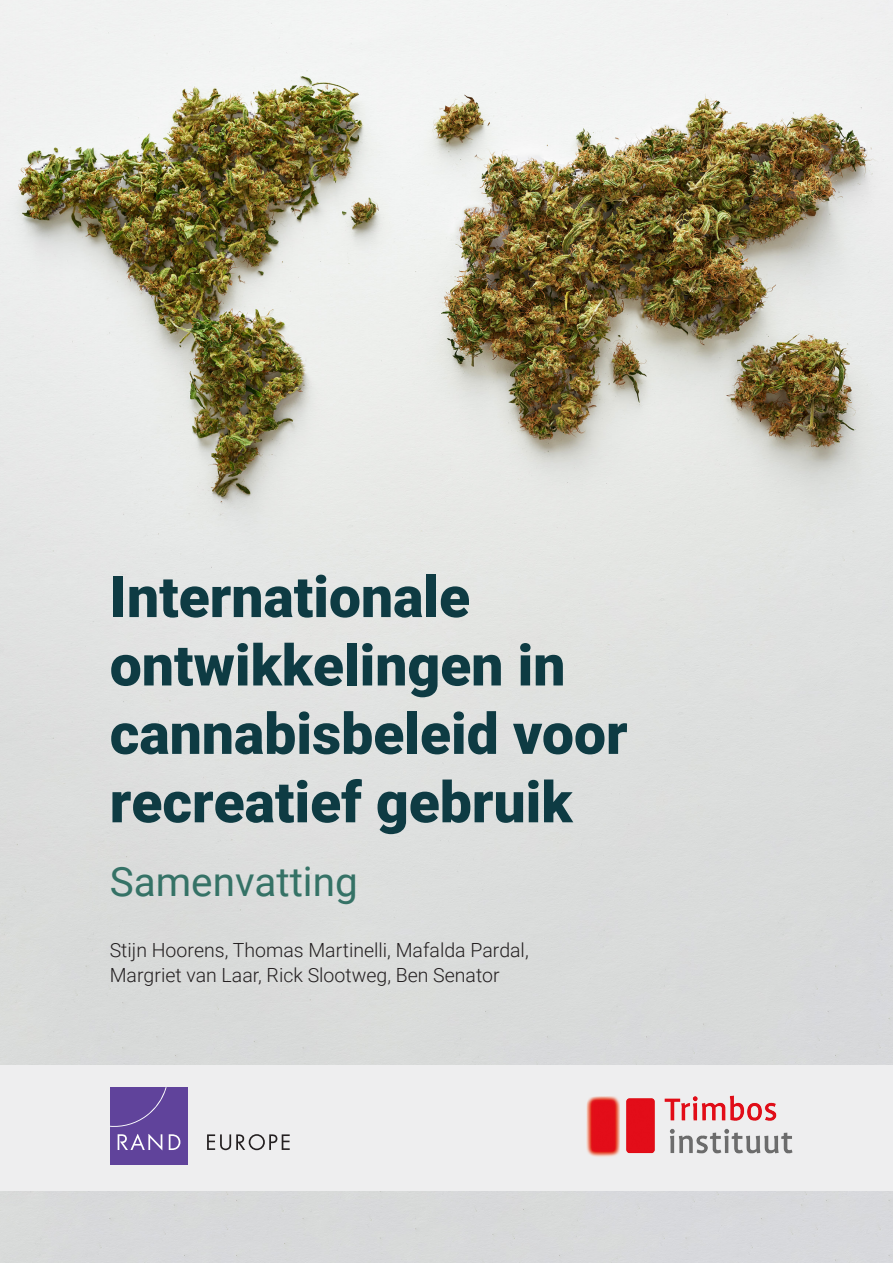
<style>
.page{position:relative;width:893px;height:1263px;background:#fff}
.page>*{position:absolute;margin:0;border:0;box-sizing:border-box;transform-origin:0 0}
.t1{font:900 57px/68.4px "Roboto";color:#0e3b43}
.t2{font:40.5px "Roboto";color:#357266}
.t3{font:300 19.5px/25.5px "Roboto";color:#231f20}
</style>
<div class="page">
<img style="left:0;top:0;width:893px;height:1263px">
<div style="left:0;top:1065px;width:893px;height:126px;background:#eeeeef"></div>
<svg style="left:207px;top:1134px;width:83px;height:16px"></svg>
<div style="left:110px;top:1087px;width:77px;height:77px;background:#60439b"></div>
<svg style="left:169px;top:1134px;width:11px;height:16px"></svg>
<svg style="left:118px;top:1134px;width:44px;height:16px"></svg>
<svg style="left:110px;top:1087px;width:57px;height:40px"></svg>
<img style="left:586px;top:1095px;width:207px;height:62px">
<p class="t1" style="left:110px;top:560px;width:519px">Internationale ontwikkelingen in cannabisbeleid voor recreatief gebruik</p>
<p class="t2" style="left:110px;top:853px;width:250px">Samenvatting</p>
<p class="t3" style="left:110px;top:936px;width:420px">Stijn Hoorens, Thomas Martinelli, Mafalda Pardal,<br>Margriet van Laar, Rick Slootweg, Ben Senator</p>
</div>
